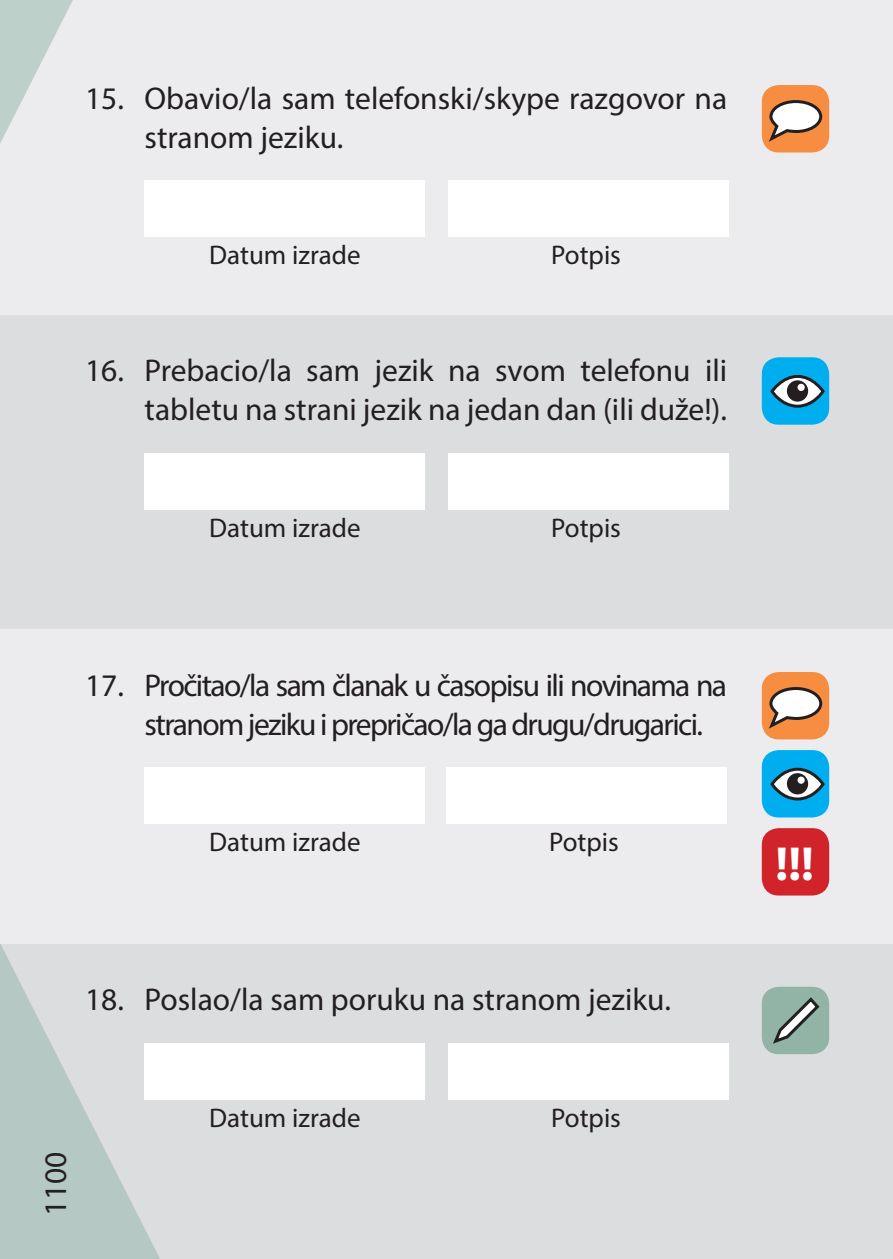
<style>
.page{position:relative;width:893px;height:1259px;background:#fff}
.page>*{position:absolute;margin:0;border:0;box-sizing:border-box;transform-origin:0 0}
.t1{font:700 48px "Myriad Pro";color:#fff}
.t2{font:31.5px/39px "Myriad Pro";color:#231f20}
.t3{font:31.5px/39px "Myriad Pro";letter-spacing:-.05em;color:#231f20}
.t4{font:27px "Myriad Pro";color:#231f20}
</style>
<div class="page">
<div style="left:0;top:944px;width:893px;height:315px;background:#dcdddf"></div>
<div style="left:0;top:315px;width:893px;height:314px;background:#dcdddf"></div>
<div style="left:0;top:629px;width:893px;height:315px;background:#ececee"></div>
<div style="left:0;top:0;width:893px;height:315px;background:#ececee"></div>
<svg style="left:0;top:770px;width:204px;height:489px"></svg>
<svg style="left:0;top:0;width:73px;height:144px"></svg>
<div style="left:145px;top:180px;width:280px;height:57px;background:#fff"></div>
<div style="left:448px;top:180px;width:281px;height:57px;background:#fff"></div>
<div style="left:145px;top:453px;width:280px;height:56px;background:#fff"></div>
<div style="left:448px;top:453px;width:281px;height:56px;background:#fff"></div>
<div style="left:145px;top:767px;width:280px;height:57px;background:#fff"></div>
<div style="left:446px;top:767px;width:280px;height:57px;background:#fff"></div>
<div style="left:145px;top:1043px;width:280px;height:56px;background:#fff"></div>
<div style="left:448px;top:1043px;width:281px;height:56px;background:#fff"></div>
<div style="left:762px;top:357px;width:67px;height:68px;background:#00aeef;border-radius:17px"></div>
<svg style="left:772px;top:376px;width:51px;height:30px"></svg>
<div style="left:770px;top:375px;width:54px;height:33px;border:3px solid #231f20;border-radius:50%"></div>
<div style="left:762px;top:986px;width:67px;height:68px;background:#91b4a7;border-radius:17px"></div>
<svg style="left:773px;top:997px;width:47px;height:47px"></svg>
<div style="left:762px;top:672px;width:67px;height:67px;background:#f68d40;border-radius:17px"></div>
<svg style="left:766px;top:687px;width:58px;height:301px"></svg>
<div style="left:762px;top:750px;width:67px;height:67px;background:#00aeef;border-radius:17px"></div>
<svg style="left:772px;top:769px;width:51px;height:30px"></svg>
<div style="left:770px;top:767px;width:54px;height:33px;border:3px solid #231f20;border-radius:50%"></div>
<div style="left:787px;top:773px;width:21px;height:21px;background:#231f20;border-radius:50%"></div>
<div style="left:797px;top:776px;width:8px;height:8px;background:#fff;border-radius:50%"></div>
<div style="left:762px;top:85px;width:67px;height:67px;background:#f68d40;border-radius:17px"></div>
<svg style="left:766px;top:100px;width:58px;height:302px"></svg>
<div style="left:762px;top:828px;width:67px;height:67px;background:#d1232a;border-radius:17px"></div>
<p class="t2" style="left:145px;top:78px;width:584px;text-indent:-60px">15. Obavio/la sam telefonski/skype razgovor na stranom jeziku.</p>
<p class="t4" style="left:209px;top:239px;width:153px">Datum izrade</p>
<p class="t4" style="left:551px;top:239px;width:71px">Potpis</p>
<p class="t2" style="left:85px;top:350px;width:644px;text-align:right">16. Prebacio/la sam jezik na svom telefonu ili tabletu na strani jezik na jedan dan (ili duže!).</p>
<p class="t4" style="left:209px;top:511px;width:153px">Datum izrade</p>
<p class="t4" style="left:551px;top:511px;width:71px">Potpis</p>
<p class="t3" style="left:145px;top:665px;width:584px;text-indent:-60px">17. Pročitao/la sam članak u časopisu ili novinama na stranom jeziku i prepričao/la ga drugu/drugarici.</p>
<p class="t4" style="left:209px;top:825px;width:153px">Datum izrade</p>
<p class="t4" style="left:549px;top:825px;width:71px">Potpis</p>
<p class="t2" style="left:85px;top:980px;width:587px">18. Poslao/la sam poruku na stranom jeziku.</p>
<p class="t2" style="left:36px;top:1216px;width:66px;rotate:-90deg">1100</p>
<p class="t4" style="left:209px;top:1101px;width:153px">Datum izrade</p>
<p class="t4" style="left:551px;top:1101px;width:71px">Potpis</p>
<h1 class="t1" style="left:775px;top:832px;width:40px">!!!</h1>
</div>
